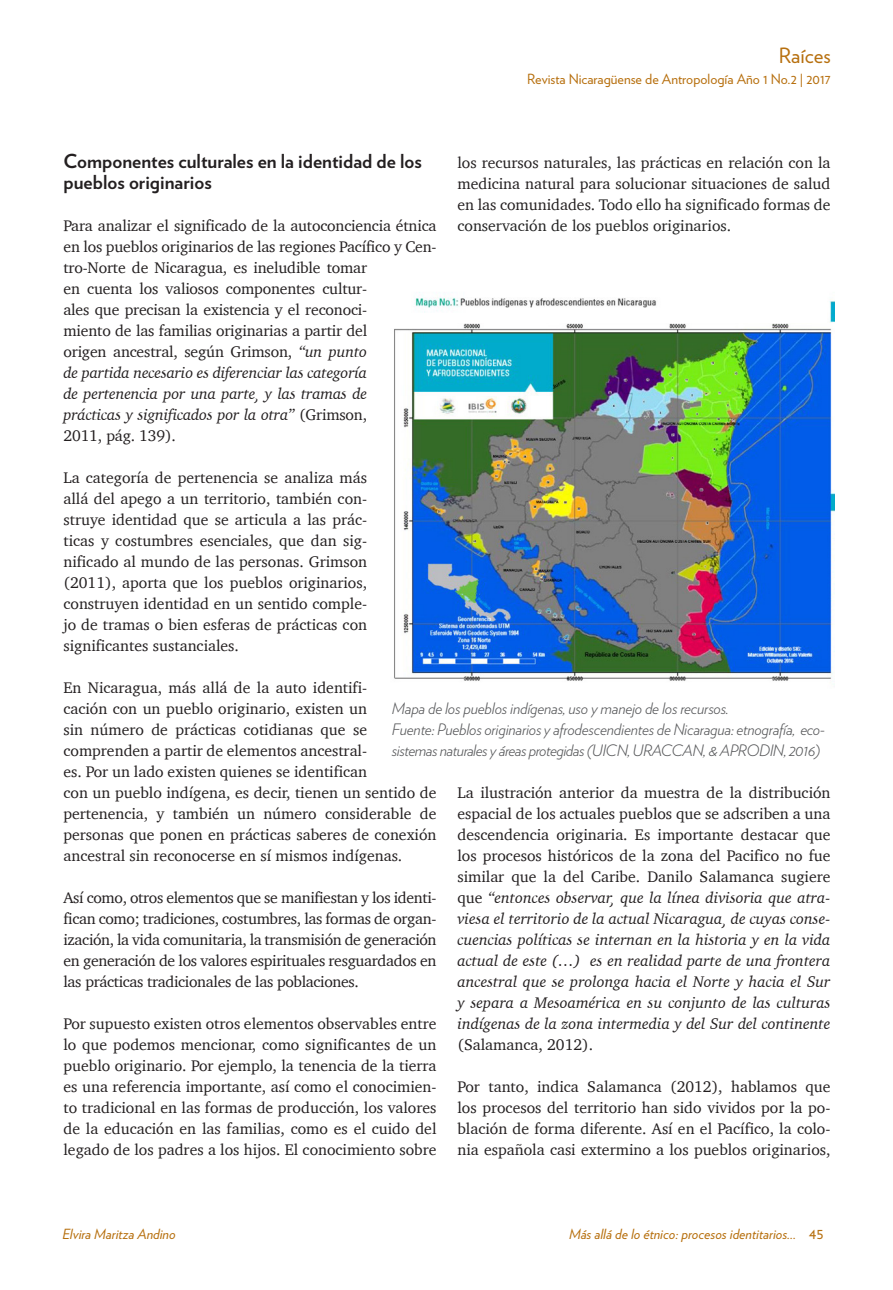
<style>
.page{position:relative;width:893px;height:1290px;background:#fff}
.page>*{position:absolute;margin:0;border:0;box-sizing:border-box;transform-origin:0 0}
.t1{font:21px "Verlag";color:#b7700f}
.Heading_1{font:700 19.25px/21px "Verlag";color:#231f20}
.Heading_1-2{font:15.75px/21px "Charter";color:#231f20;text-align:justify}
.t2{font:italic 15.75px/21px "Charter";color:#231f20;text-align:justify}
.t3{font:italic 300 15.75px/21px "Verlag";letter-spacing:-.03em;color:#57585a}
.t4{font:italic 300 15.75px "Verlag";letter-spacing:-.01em;color:#57585a}
.t5{font:italic 14px "Verlag";color:#b7700f}
.t6{font:14px "Verlag";color:#b7700f}
.s1{font-style:italic}
.s2{color:#222}
.s3{font-style:normal}
.s4{font-style:normal;font-size:15.75px}
</style>
<div class="page">
<img style="left:394px;top:292px;width:441px;height:393px">
<h1 class="t1" style="left:779px;top:40px;width:53px">Raíces</h1>
<p class="t6" style="left:527px;top:68px;width:305px">Revista Nicaragüense de Antropología Año 1 No.2 | 2017</p>
<p class="Heading_1" style="left:63px;top:150px;width:360px">Componentes culturales en la identidad de los pueblos originarios</p>
<p class="Heading_1-2" style="left:63px;top:215px;width:375px;text-align:left">Para analizar el significado de la autoconciencia étnica en los pueblos originarios de las regiones Pacífico y Cen&shy;tro-Norte de Nicaragua, es ineludible tomar<br>en cuenta los valiosos componentes cultur-<br>ales que precisan la existencia y el reconoci-<br>miento de las familias originarias a partir del<br>origen ancestral, según Grimson, <span class="s1">“un punto<br>de partida necesario es diferenciar las categoría<br>de pertenencia por una parte, y las tramas de<br>prácticas y significados por la otra”</span> (Grimson,<br>2011, pág. 139).</p>
<p class="Heading_1-2" style="left:63px;top:467px;width:305px">La categoría de pertenencia se analiza más allá del apego a un territorio, también con&shy;struye identidad que se articula a las prác&shy;ticas y costumbres esenciales, que dan sig&shy;nificado al mundo de las personas. Grimson (2011), aporta que los pueblos originarios, construyen identidad en un sentido comple&shy;jo de tramas o bien esferas de prácticas con significantes sustanciales.</p>
<p class="Heading_1-2" style="left:63px;top:677px;width:374px;text-align:left">En Nicaragua, más allá de la auto identifi-<br>cación con un pueblo originario, existen un<br>sin número de prácticas cotidianas que se comprenden a partir de elementos ancestral-<br>es. Por un lado existen quienes se identifican<br>con un pueblo indígena, es decir, tienen un sentido de pertenencia, y también un número considerable de personas que ponen en prácticas saberes de conexión ancestral sin reconocerse en sí mismos indígenas.</p>
<p class="Heading_1-2" style="left:63px;top:887px;width:375px">Así como, otros elementos que se manifiestan y los identi&shy;fican como; tradiciones, costumbres, las formas de organ&shy;ización, la vida comunitaria, la transmisión de generación en generación de los valores espirituales resguardados en las prácticas tradicionales de las poblaciones.</p>
<p class="Heading_1-2" style="left:63px;top:1013px;width:374px">Por supuesto existen otros elementos observables entre lo que podemos mencionar, como significantes de un pueblo originario. Por ejemplo, la tenencia de la tierra es una referencia importante, así como el conocimien&shy;to tradicional en las formas de producción, los valores de la educación en las familias, como es el cuido del legado de los padres a los hijos. El conocimiento sobre</p>
<p class="Heading_1-2" style="left:457px;top:152px;width:374px">los recursos naturales, las prácticas en relación con la medicina natural para solucionar situaciones de salud en las comunidades. <span class="s2">Todo ello ha significado formas de conservación de los pueblos originarios.</span></p>
<p class="t4" style="left:392px;top:696px;width:338px">Mapa de los pueblos indígenas, uso y manejo de los recursos.</p>
<p class="t3" style="left:392px;top:718px;width:435px">Fuente: Pueblos originarios y afrodescendientes de Nicaragua: etnografía, eco&shy;sistemas naturales y áreas protegidas (UICN, URACCAN, &amp; APRODIN, 2016)</p>
<p class="t2" style="left:457px;top:782px;width:374px"><span class="s3">La ilustración anterior da muestra de la distribución espacial de los actuales pueblos que se adscriben a una descendencia originaria. Es importante destacar que los procesos históricos de la zona del Pacifico no fue similar que la del Caribe. Danilo Salamanca sugiere que</span> “entonces observar, que la línea divisoria que atra&shy;viesa el territorio de la actual Nicaragua, de cuyas conse&shy;cuencias políticas se internan en la historia y en la vida actual de este (…) es en realidad parte de una frontera ancestral que se prolonga hacia el Norte y hacia el Sur y separa a Mesoamérica en su conjunto de las culturas indígenas de la zona intermedia y del Sur del continente <span class="s3">(Salamanca, 2012).</span></p>
<p class="Heading_1-2" style="left:457px;top:1076px;width:374px">Por tanto, indica Salamanca (2012), hablamos que los procesos del territorio han sido vividos por la po&shy;blación de forma diferente. Así en el Pacífico, la colo&shy;nia española casi extermino a los pueblos originarios,</p>
<p class="t5" style="left:63px;top:1223px;width:115px">Elvira Maritza Andino</p>
<p class="t5" style="left:569px;top:1223px;width:256px">Más allá de lo étnico: procesos identitarios... <span class="s4">45</span></p>
</div>
